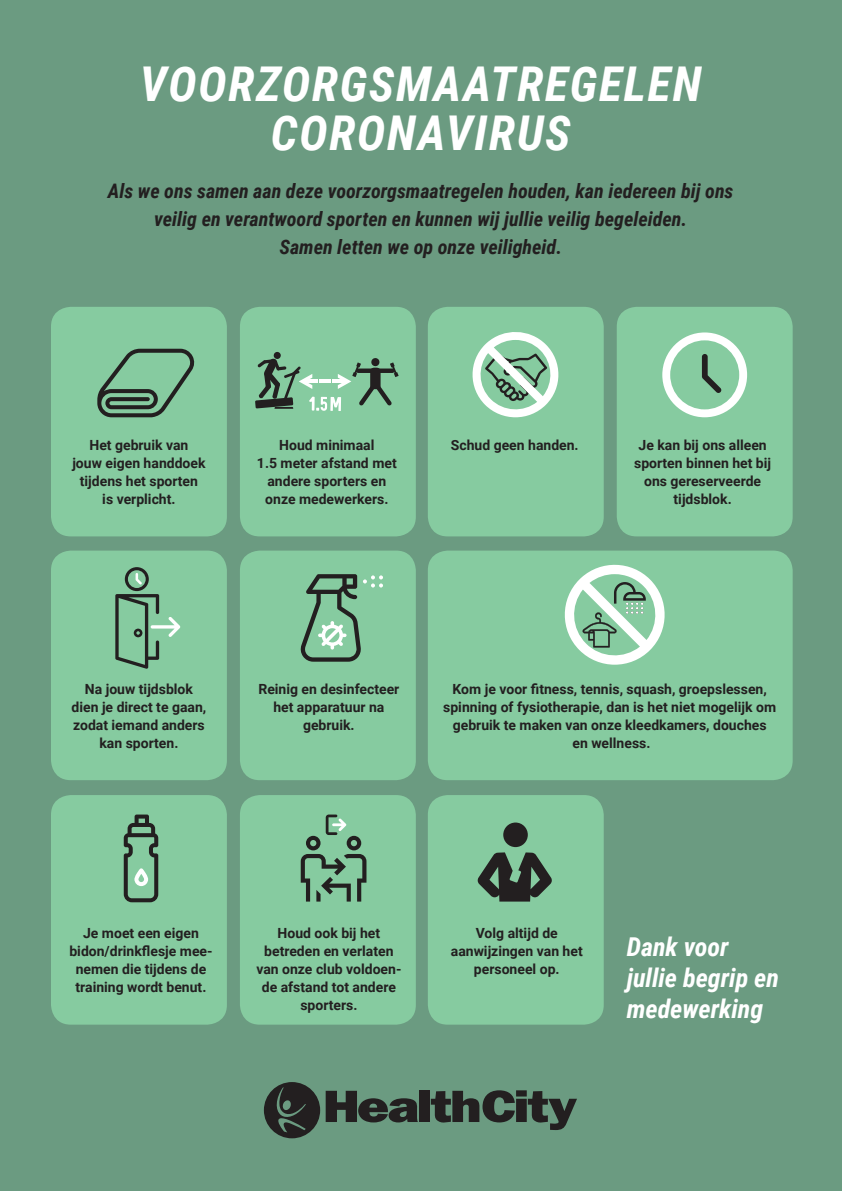
<style>
.page{position:relative;width:842px;height:1191px;background:#6b9b81}
.page>*{position:absolute;margin:0;border:0;box-sizing:border-box;transform-origin:0 0}
.t1{font:italic 700 48px "Roboto Condensed";letter-spacing:.035em;color:#fff}
.t2{font:italic 700 26px/31.2px "Roboto Condensed";color:#fff}
.t3{font:italic 700 20px "Roboto Condensed";color:#231f20}
.t4{font:700 14px/18px "Roboto";color:#231f20;text-align:center}
</style>
<div class="page">
<div style="left:51px;top:307px;width:176px;height:229px;background:#86cba0;border-radius:20px"></div>
<svg style="left:97px;top:349px;width:98px;height:68px"></svg>
<div style="left:240px;top:307px;width:176px;height:229px;background:#86cba0;border-radius:20px"></div>
<div style="left:428px;top:307px;width:176px;height:229px;background:#86cba0;border-radius:20px"></div>
<div style="left:617px;top:307px;width:176px;height:229px;background:#86cba0;border-radius:20px"></div>
<div style="left:51px;top:550px;width:176px;height:230px;background:#86cba0;border-radius:20px"></div>
<div style="left:240px;top:550px;width:176px;height:230px;background:#86cba0;border-radius:20px"></div>
<div style="left:428px;top:550px;width:365px;height:230px;background:#86cba0;border-radius:20px"></div>
<div style="left:51px;top:795px;width:176px;height:229px;background:#86cba0;border-radius:20px"></div>
<div style="left:240px;top:795px;width:176px;height:229px;background:#86cba0;border-radius:20px"></div>
<div style="left:428px;top:795px;width:176px;height:229px;background:#86cba0;border-radius:20px"></div>
<svg style="left:264px;top:1082px;width:56px;height:56px"></svg>
<svg style="left:326px;top:1090px;width:92px;height:32px"></svg>
<div style="left:419px;top:1090px;width:11px;height:32px;background:#231f20"></div>
<svg style="left:431px;top:1090px;width:146px;height:40px"></svg>
<div style="left:273px;top:352px;width:8px;height:7px;background:#231f20;border-radius:3px"></div>
<svg style="left:255px;top:357px;width:144px;height:54px"></svg>
<svg style="left:662px;top:332px;width:85px;height:85px"></svg>
<svg style="left:115px;top:567px;width:65px;height:101px"></svg>
<svg style="left:300px;top:574px;width:83px;height:87px"></svg>
<svg style="left:564px;top:564px;width:101px;height:100px"></svg>
<svg style="left:477px;top:852px;width:75px;height:49px"></svg>
<div style="left:503px;top:822px;width:25px;height:25px;background:#231f20;border-radius:50%"></div>
<svg style="left:301px;top:814px;width:65px;height:87px"></svg>
<svg style="left:124px;top:814px;width:34px;height:88px"></svg>
<svg style="left:472px;top:332px;width:87px;height:85px"></svg>
<p class="t1" style="left:140px;top:50px;width:563px">VOORZORGSMAATREGELEN</p>
<p class="t1" style="left:271px;top:99px;width:301px">CORONAVIRUS</p>
<p class="t3" style="left:108px;top:177px;width:627px">Als we ons samen aan deze voorzorgsmaatregelen houden, kan iedereen bij ons</p>
<p class="t3" style="left:154px;top:205px;width:534px">veilig en verantwoord sporten en kunnen wij jullie veilig begeleiden.</p>
<p class="t3" style="left:279px;top:233px;width:284px">Samen letten we op onze veiligheid.</p>
<p class="t4" style="left:89px;top:436px;width:101px">Het gebruik van</p>
<p class="t4" style="left:72px;top:454px;width:135px">jouw eigen handdoek tijdens het sporten</p>
<p class="t4" style="left:102px;top:490px;width:75px">is verplicht.</p>
<p class="t4" style="left:279px;top:436px;width:97px">Houd minimaal</p>
<p class="t4" style="left:257px;top:454px;width:141px">1.5 meter afstand met</p>
<p class="t4" style="left:265px;top:472px;width:125px;text-align:left">andere sporters en onze medewerkers.</p>
<p class="t4" style="left:451px;top:436px;width:129px">Schud geen handen.</p>
<p class="t4" style="left:634px;top:436px;width:139px">Je kan bij ons alleen sporten binnen het bij ons gereserveerde</p>
<p class="t4" style="left:673px;top:490px;width:60px">tijdsblok.</p>
<p class="t4" style="left:85px;top:679px;width:110px">Na jouw tijdsblok</p>
<p class="t4" style="left:72px;top:697px;width:136px">dien je direct te gaan, zodat iemand anders kan sporten.</p>
<p class="t4" style="left:258px;top:679px;width:142px">Reinig en desinfecteer het apparatuur na</p>
<p class="t4" style="left:303px;top:715px;width:53px">gebruik.</p>
<p class="t4" style="left:443px;top:679px;width:334px">Kom je voor fitness, tennis, squash, groepslessen, spinning of fysiotherapie, dan is het niet mogelijk om gebruik te maken van onze kleedkamers, douches</p>
<p class="t4" style="left:572px;top:733px;width:80px">en wellness.</p>
<p class="t4" style="left:83px;top:924px;width:117px">Je moet een eigen</p>
<p class="t4" style="left:69px;top:942px;width:145px">bidon/drinkflesje mee&shy;nemen die tijdens de training wordt benut.</p>
<p class="t4" style="left:278px;top:924px;width:104px">Houd ook bij het</p>
<p class="t4" style="left:256px;top:942px;width:147px">betreden en verlaten van onze club voldoen&shy;de afstand tot andere sporters.</p>
<p class="t4" style="left:476px;top:924px;width:84px">Volg altijd de</p>
<p class="t4" style="left:451px;top:942px;width:133px">aanwijzingen van het personeel op.</p>
<p class="t2" style="left:627px;top:929px;width:104px">Dank voor</p>
<p class="t2" style="left:627px;top:961px;width:154px">jullie begrip en medewerking</p>
</div>
